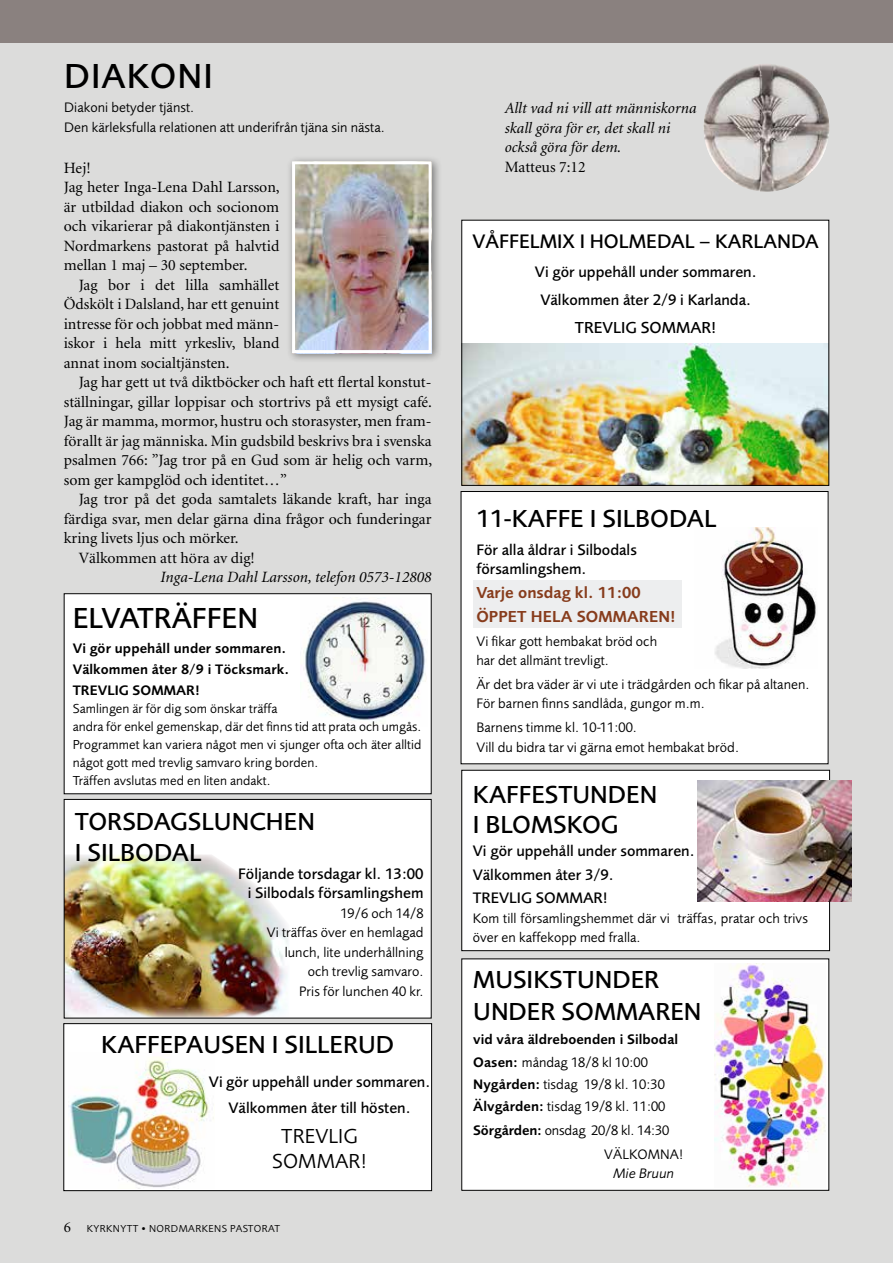
<style>
.page{position:relative;width:893px;height:1263px;background:#fff}
.page>*{position:absolute;margin:0;border:0;box-sizing:border-box;transform-origin:0 0}
.t1{font:500 36px "Foundry Sans";letter-spacing:.03em;color:#000}
.t2{font:500 30px "Foundry Sans";color:#000}
.t3{font:500 25.5px/30.6px "Foundry Sans";color:#000}
.t4{font:21px/25.5px "Foundry Sans";letter-spacing:.005em;color:#000;text-align:center}
.t5{font:500 20.25px "Foundry Sans";color:#000}
.t6{font:16.5px/23.7px "Foundry Sans Demi";color:#873c1c}
.t7{font:500 16.5px "Foundry Sans";color:#000}
.t8{font:15.75px/19.5px "Minion";color:#000;text-align:justify}
.t9{font:500 15.75px/23.5px "Foundry Sans";color:#000}
.t10{font:italic 15.75px/19.5px "Minion";color:#000}
.t11{font:14.25px/19.5px "Foundry Sans";letter-spacing:.005em;color:#000}
.t12{font:14.25px/21.3px "Foundry Sans Demi";letter-spacing:.005em;color:#000}
.t13{font:italic 14.25px "Foundry Sans";letter-spacing:.005em;color:#000}
.t14{font:13.5px/18px "Foundry Sans";letter-spacing:.005em;color:#000}
.t15{font:10.5px "Foundry Sans";letter-spacing:.04em;color:#000}
.s1{font-family:"Minion";font-size:15px}
.s2{font-family:"Foundry Sans Demi"}
</style>
<div class="page">
<div style="left:0;top:38px;width:893px;height:1225px;background:#dcdcdb"></div>
<div style="left:0;top:0;width:893px;height:43px;background:#8a817f"></div>
<img style="left:704px;top:64px;width:125px;height:128px">
<div style="left:286px;top:155px;width:156px;height:209px;background:#000;opacity:.45"></div>
<img style="left:296px;top:165px;width:132px;height:184px">
<div style="left:292px;top:161px;width:140px;height:192px;border:3px solid #fff"></div>
<div style="left:461px;top:491px;width:367px;height:273px;background:#fff"></div>
<img style="left:715px;top:527px;width:102px;height:141px">
<div style="left:462px;top:770px;width:368px;height:181px;background:#fff"></div>
<div style="left:461px;top:770px;width:369px;height:181px;border:1px solid #000"></div>
<div style="left:64px;top:1024px;width:368px;height:166px;background:#fff"></div>
<div style="left:63px;top:1023px;width:369px;height:168px;border:1px solid #000"></div>
<img style="left:68px;top:1057px;width:146px;height:131px">
<div style="left:462px;top:220px;width:367px;height:265px;background:#fff"></div>
<img style="left:463px;top:344px;width:364px;height:140px">
<div style="left:461px;top:220px;width:368px;height:266px;border:1px solid #000"></div>
<div style="left:64px;top:594px;width:367px;height:200px;background:#fff"></div>
<div style="left:64px;top:593px;width:368px;height:201px;border:1px solid #000"></div>
<img style="left:303px;top:601px;width:123px;height:124px">
<div style="left:64px;top:799px;width:367px;height:219px;background:#fff"></div>
<img style="left:66px;top:854px;width:222px;height:162px">
<div style="left:64px;top:799px;width:368px;height:219px;border:1px solid #000"></div>
<img style="left:698px;top:780px;width:153px;height:122px">
<div style="left:462px;top:959px;width:367px;height:231px;background:#fff"></div>
<div style="left:461px;top:958px;width:368px;height:233px;border:1px solid #000"></div>
<img style="left:714px;top:963px;width:112px;height:224px">
<div style="left:473px;top:580px;width:208px;height:48px;background:#edeeef"></div>
<h1 class="t1" style="left:64px;top:56px;width:145px">DIAKONI</h1>
<p class="t11" style="left:64px;top:98px;width:322px">Diakoni betyder tjänst.<br>Den kärleksfulla relationen att underifrån tjäna sin nästa.</p>
<p class="t8" style="left:64px;top:158px;width:217px;text-align:left">Hej!<br>Jag heter Inga-Lena Dahl Larsson, är utbildad diakon och socionom och vikarierar på diakontjänsten i<br>Nordmarkens pastorat på halvtid mellan 1 maj – 30 september.</p>
<p class="t8" style="left:64px;top:275px;width:217px;text-indent:15px">Jag bor i det lilla samhället Ödskölt i Dalsland, har ett genuint intresse för och jobbat med männ&shy;iskor i hela mitt yrkesliv, bland annat inom socialtjänsten.</p>
<p class="t8" style="left:64px;top:373px;width:370px;text-indent:15px">Jag har gett ut två diktböcker och haft ett flertal konstut&shy;ställningar, gillar loppisar och stortrivs på ett mysigt café.<br>Jag är mamma, mormor, hustru och storasyster, men fram&shy;förallt är jag människa. Min gudsbild beskrivs bra i svenska psalmen 766: ”Jag tror på en Gud som är helig och varm, som ger kampglöd och identitet…”</p>
<p class="t8" style="left:79px;top:490px;width:354px">Jag tror på det goda samtalets läkande kraft, har inga</p>
<p class="t8" style="left:64px;top:509px;width:369px">färdiga svar, men delar gärna dina frågor och funderingar</p>
<p class="t8" style="left:64px;top:529px;width:176px">kring livets ljus och mörker.</p>
<p class="t8" style="left:79px;top:548px;width:178px">Välkommen att höra av dig!</p>
<p class="t10" style="left:161px;top:568px;width:272px">Inga-Lena Dahl Larsson, telefon 0573-12808</p>
<h2 class="t2" style="left:73px;top:601px;width:187px">ELVATRÄFFEN</h2>
<p class="t12" style="left:73px;top:637px;width:218px">Vi gör uppehåll under sommaren.<br>Välkommen åter 8/9 i Töcksmark.<br>TREVLIG</p>
<p class="t12" style="left:133px;top:680px;width:21px">SOMM</p>
<p class="t12" style="left:176px;top:680px;width:25px">AR!</p>
<p class="t14" style="left:73px;top:700px;width:350px">Samlingen är för dig som önskar träffa<br>andra för enkel gemenskap, där det finns tid att prata och umgås.<br>Programmet kan variera något men vi sjunger ofta och äter alltid något gott med trevlig samvaro kring borden.<br>Träffen avslutas med en liten andakt.</p>
<h3 class="t3" style="left:75px;top:807px;width:242px">TORSDAGSLUNCHEN<br>I SI LBODAL</h3>
<p class="t9" style="left:238px;top:864px;width:187px;line-height:19.5px;text-align:right">Följande torsdagar kl. 13:00 i Silbodals församlingshem</p>
<p class="t11" style="left:267px;top:903px;width:158px;text-align:right">19/6 och 14/8<br>Vi träffas över en hemlagad lunch, lite underhållning och trevlig samvaro.<br>Pris för lunchen 40 kr.</p>
<h3 class="t3" style="left:101px;top:1029px;width:291px">KAFFEPAUSEN I SI LLERUD</h3>
<p class="t9" style="left:209px;top:1069px;width:223px;line-height:25.5px;text-align:center">Vi gör uppehåll under sommaren.<br>Välkommen åter till hösten.</p>
<h3 class="t4" style="left:272px;top:1123px;width:96px">TREVLIG<br>SOMMAR!</h3>
<p class="t15" style="left:64px;top:1223px;width:218px"><span class="s1">6</span> kyrknytt • N ORDMARKEN S PASTORAT</p>
<p class="t10" style="left:505px;top:99px;width:193px">Allt vad ni vill att människorna skall göra för er, det skall ni också göra för dem.</p>
<p class="t8" style="left:505px;top:158px;width:82px">Matteus 7:12</p>
<p class="t5" style="left:472px;top:230px;width:172px">VÅFFELMIX I HOLMED</p>
<p class="t5" style="left:671px;top:230px;width:149px">AL – KARLANDA</p>
<p class="t9" style="left:535px;top:257px;width:223px;line-height:28.2px;text-align:center">Vi gör uppehåll under sommaren.<br>Välkommen åter 2/9 i Karlanda.</p>
<p class="t7" style="left:575px;top:318px;width:143px">TREVLIG SOMMAR!</p>
<h3 class="t3" style="left:476px;top:503px;width:51px">11-kaff</h3>
<h3 class="t3" style="left:570px;top:503px;width:68px">e i Silbo</h3>
<h3 class="t3" style="left:669px;top:503px;width:34px">dal</h3>
<p class="t9" style="left:476px;top:540px;width:162px;line-height:19.5px">För alla åldrar i Silbodals församlingshem.</p>
<p class="t6" style="left:476px;top:581px;width:166px">Varje onsdag kl. 11:00<br>ÖPPET HELA SOMM</p>
<p class="t6" style="left:627px;top:604px;width:23px">AREN</p>
<p class="t6" style="left:670px;top:604px;width:7px">!</p>
<p class="t11" style="left:476px;top:631px;width:182px">Vi fikar gott hembakat bröd och har det allmänt trevligt.</p>
<p class="t11" style="left:476px;top:674px;width:335px">Är det bra väder är vi ute i trädgården och fikar på altanen.<br>För barnen finns sandlåda, gungor m.m.</p>
<p class="t11" style="left:476px;top:718px;width:264px">Barnens timme kl. 10-11:00.<br>Vill du bidra tar vi gärna emot hembakat bröd.</p>
<h3 class="t3" style="left:473px;top:779px;width:186px">KAFFESTUNDEN<br>I BLOMSKOG</h3>
<p class="t9" style="left:473px;top:839px;width:223px">Vi gör uppehåll under sommaren.<br>Välkommen åter 3/9.<br>TREVLIG SOMMAR!</p>
<p class="t11" style="left:473px;top:908px;width:337px">Kom till församlingshemmet där vi träffas, pratar och trivs över en kaffekopp med fralla.</p>
<h3 class="t3" style="left:473px;top:964px;width:230px;line-height:31.8px">MUSI KSTUNDER<br>UNDER SOMMAREN</h3>
<p class="t12" style="left:473px;top:1029px;width:206px">vid våra äldreboenden i Silbodal</p>
<p class="t11" style="left:473px;top:1051px;width:194px;line-height:22.2px"><span class="s2">Oasen:</span> måndag 18/8 kl 10:00<br><span class="s2">Nygården:</span> tisdag 19/8 kl. 10:30<br><span class="s2">Älvgården:</span> tisdag 19/8 kl. 11:00</p>
<p class="t11" style="left:604px;top:1118px;width:81px;line-height:23.7px;text-indent:-131px"><span class="s2">Sörgården:</span> onsdag 20/8 kl. 14:30<br>VÄLKOMNA!</p>
<p class="t13" style="left:613px;top:1166px;width:62px">Mie Bruun</p>
</div>
